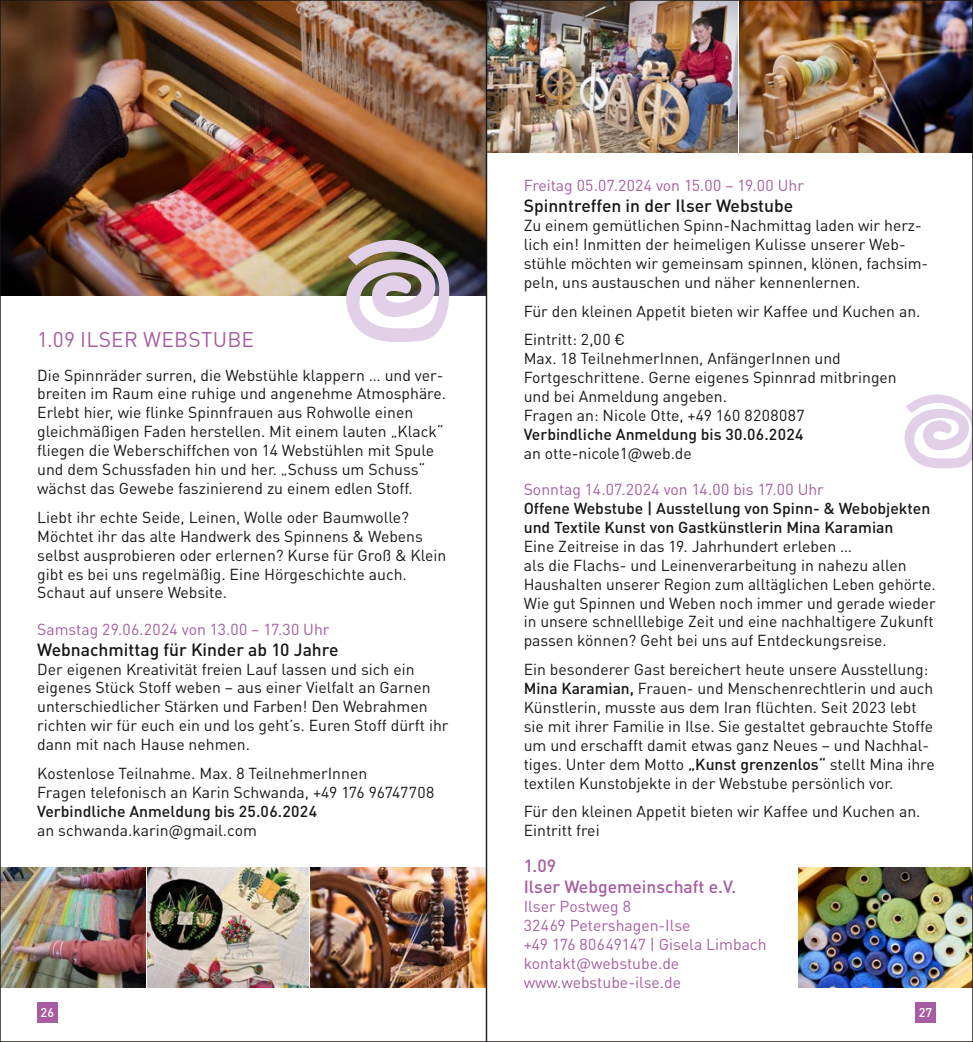
<style>
.page{position:relative;width:973px;height:1042px;background:#fff}
.page>*{position:absolute;margin:0;border:0;box-sizing:border-box;transform-origin:0 0}
.t1{font:21px "DIN Pro";letter-spacing:.01em;color:#a65da1}
.t2{font:500 17.5px "DIN Pro";color:#181716}
.t3{font:500 17.5px/21px "DIN Pro";color:#a65da1}
.t4{font:15.75px/18.9px "DIN Pro";color:#181716}
.t5{font:15.75px/18.9px "DIN Pro";color:#a65da1}
.t6{font:500 15.75px/18.9px "DIN Pro";color:#181716}
.t7{font:500 12.6px "DIN Pro";color:#fff}
.s1{font-weight:500}
</style>
<div class="page">
<img style="left:739px;top:2px;width:231px;height:150px">
<img style="left:2px;top:2px;width:482px;height:294px">
<img style="left:310px;top:867px;width:174px;height:120px">
<img style="left:798px;top:867px;width:172px;height:120px">
<img style="left:2px;top:867px;width:143px;height:120px">
<img style="left:488px;top:2px;width:249px;height:150px">
<img style="left:148px;top:867px;width:160px;height:120px">
<svg style="left:346px;top:240px;width:103px;height:102px"></svg>
<svg style="left:904px;top:394px;width:66px;height:74px"></svg>
<div style="left:37px;top:1002px;width:20px;height:20px;background:#a65da1"></div>
<div style="left:915px;top:1002px;width:20px;height:20px;background:#a65da1"></div>
<h1 class="t1" style="left:37px;top:325px;width:218px">1.09 ILSER WEBSTUBE</h1>
<p class="t4" style="left:37px;top:365px;width:410px">Die Spinnräder surren, die Webstühle klappern … und ver&shy;breiten im Raum eine ruhige und angenehme Atmosphäre.<br>Erlebt hier, wie flinke Spinnfrauen aus Rohwolle einen gleichmäßigen Faden herstellen. Mit einem lauten „Klack“ fliegen die Weberschiffchen von 14 Webstühlen mit Spule und dem Schussfaden hin und her. „Schuss um Schuss“ wächst das Gewebe faszinierend zu einem edlen Stoff.</p>
<p class="t4" style="left:37px;top:507px;width:410px">Liebt ihr echte Seide, Leinen, Wolle oder Baumwolle?<br>Möchtet ihr das alte Handwerk des Spinnens &amp; Webens selbst ausprobieren oder erlernen? Kurse für Groß &amp; Klein gibt es bei uns regelmäßig. Eine Hörgeschichte auch.<br>Schaut auf unsere Website.</p>
<p class="t5" style="left:37px;top:619px;width:294px">Samstag 29.06.2024 von 13.00 – 17.30 Uhr</p>
<p class="t2" style="left:37px;top:637px;width:302px">Webnachmittag für Kinder ab 10 Jahre</p>
<p class="t4" style="left:37px;top:659px;width:412px">Der eigenen Kreativität freien Lauf lassen und sich ein eigenes Stück Stoff weben – aus einer Vielfalt an Garnen unterschiedlicher Stärken und Farben! Den Webrahmen richten wir für euch ein und los geht’s. Euren Stoff dürft ihr dann mit nach Hause nehmen.</p>
<p class="t4" style="left:37px;top:763px;width:398px">Kostenlose Teilnahme. Max. 8 TeilnehmerInnen<br>Fragen telefonisch an Karin Schwanda, +49 176 96747708</p>
<p class="t6" style="left:37px;top:801px;width:281px">Verbindliche Anmeldung bis 25.06.2024</p>
<p class="t4" style="left:37px;top:820px;width:221px">an schwanda.karin@gmail.com</p>
<p class="t5" style="left:523px;top:175px;width:282px">Freitag 05.07.2024 von 15.00 – 19.00 Uhr</p>
<p class="t2" style="left:523px;top:194px;width:271px">Spinntreffen in der Ilser Webstube</p>
<p class="t4" style="left:523px;top:215px;width:406px">Zu einem gemütlichen Spinn-Nachmittag laden wir herz&shy;lich ein! Inmitten der heimeligen Kulisse unserer Web&shy;stühle möchten wir gemeinsam spinnen, klönen, fachsim&shy;peln, uns austauschen und näher kennenlernen.</p>
<p class="t4" style="left:523px;top:296px;width:398px;line-height:28.9px">Für den kleinen Appetit bieten wir Kaffee und Kuchen an.<br>Eintritt: 2,00 €</p>
<p class="t4" style="left:523px;top:348px;width:374px">Max. 18 TeilnehmerInnen, AnfängerInnen und Fortgeschrittene. Gerne eigenes Spinnrad mitbringen und bei Anmeldung angeben.<br>Fragen an: Nicole Otte, +49 160 8208087</p>
<p class="t6" style="left:523px;top:424px;width:281px">Verbindliche Anmeldung bis 30.06.2024</p>
<p class="t4" style="left:523px;top:443px;width:170px">an otte-nicole1@web.de</p>
<p class="t5" style="left:523px;top:479px;width:301px">Sonntag 14.07.2024 von 14.00 bis 17.00 Uhr</p>
<p class="t6" style="left:523px;top:498px;width:408px">Offene Webstube | Ausstellung von Spinn- &amp; Webobjekten und Textile Kunst von Gastkünstlerin Mina Karamian</p>
<p class="t4" style="left:523px;top:536px;width:413px">Eine Zeitreise in das 19. Jahrhundert erleben …<br>als die Flachs- und Leinenverarbeitung in nahezu allen Haushalten unserer Region zum alltäglichen Leben gehörte.<br>Wie gut Spinnen und Weben noch immer und gerade wieder in unsere schnelllebige Zeit und eine nachhaltigere Zukunft passen können? Geht bei uns auf Entdeckungsreise.</p>
<p class="t4" style="left:523px;top:659px;width:412px">Ein besonderer Gast bereichert heute unsere Ausstellung:<br><span class="s1">Mina Karamian,</span> Frauen- und Menschenrechtlerin und auch Künstlerin, musste aus dem Iran flüchten. Seit 2023 lebt sie mit ihrer Familie in Ilse. Sie gestaltet gebrauchte Stoffe um und erschafft damit etwas ganz Neues – und Nachhal&shy;tiges. Unter dem Motto <span class="s1">„Kunst grenzenlos“</span> stellt Mina ihre textilen Kunstobjekte in der Webstube persönlich vor.</p>
<p class="t4" style="left:523px;top:801px;width:398px">Für den kleinen Appetit bieten wir Kaffee und Kuchen an.<br>Eintritt frei</p>
<p class="t3" style="left:523px;top:855px;width:214px">1.09<br>Ilser Webgemeinschaft e.V.</p>
<p class="t5" style="left:523px;top:896px;width:244px">Ilser Postweg 8<br>32469 Petershagen-Ilse<br>+49 176 80649147 | Gisela Limbach kontakt@webstube.de www.webstube-ilse.de</p>
<p class="t7" style="left:41px;top:1003px;width:15px">26</p>
<p class="t7" style="left:918px;top:1003px;width:15px">27</p>
</div>
